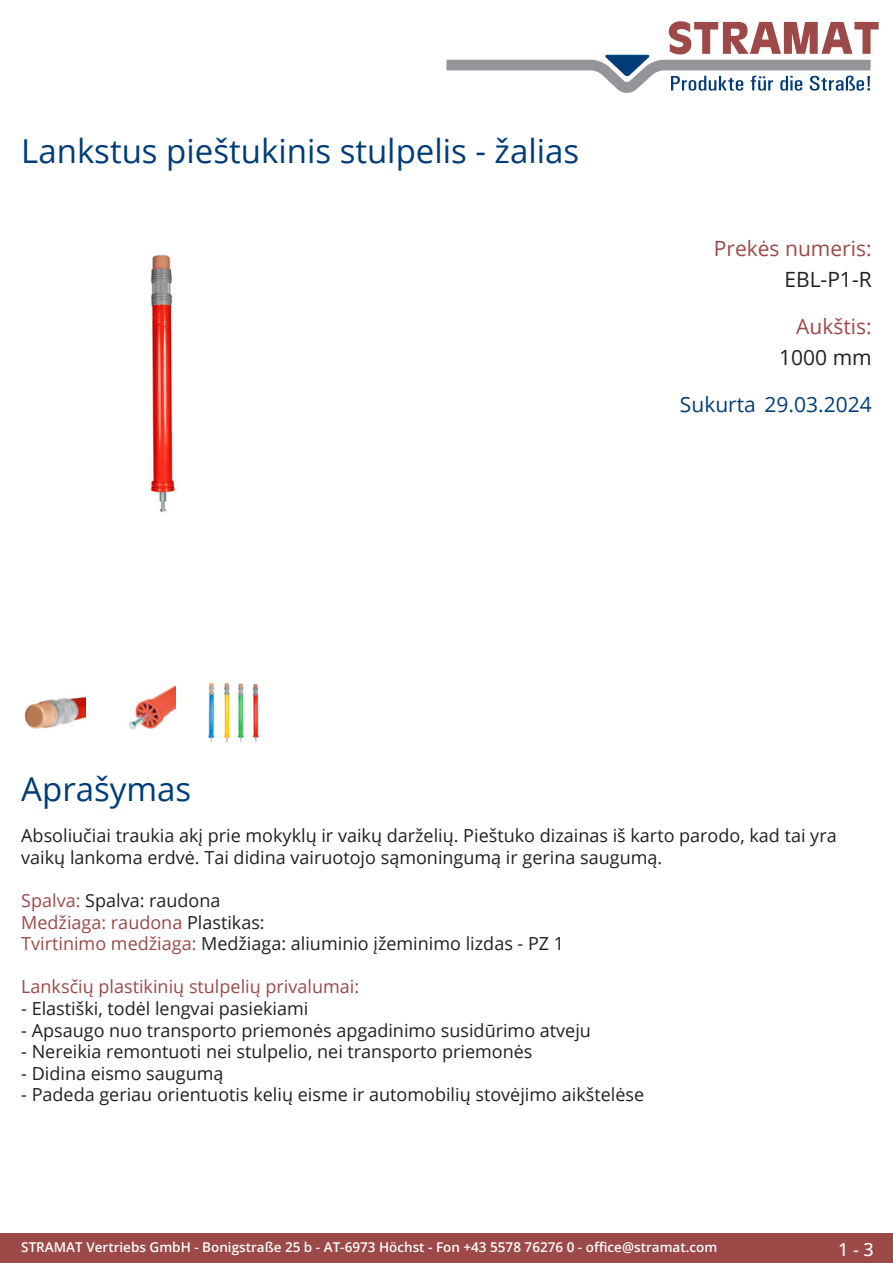
<style>
.page{position:relative;width:893px;height:1263px;background:#fff}
.page>*{position:absolute;margin:0;border:0;box-sizing:border-box;transform-origin:0 0}
.Produkttitel{font:33px "Open Sans";color:#003d78}
.TechDaten_Überschrif{font:21px "Open Sans";color:#9c4948}
.Erstellungsdatum{font:21px "Open Sans";color:#003d78}
.TechDaten_Inhalt{font:21px "Open Sans";color:#231f20}
.Beschreibung_Text{font:18px/21.6px "Open Sans";color:#231f20}
.Beschreibung_Text-2{font:18px "Open Sans";color:#9c4948}
.t1{font:500 18px "Open Sans";color:#fff}
.t2{font:600 13.5px "Open Sans";color:#fff}
.s1{color:#9c4948}
</style>
<div class="page">
<div style="left:0;top:1233px;width:893px;height:30px;background:#9c4948"></div>
<svg style="left:446px;top:21px;width:433px;height:72px"></svg>
<img style="left:150px;top:254px;width:25px;height:259px">
<img style="left:24px;top:697px;width:61px;height:32px">
<img style="left:128px;top:685px;width:47px;height:45px">
<img style="left:208px;top:683px;width:51px;height:60px">
<p class="Produkttitel" style="left:21px;top:128px;width:559px">Lankstus pieštukinis stulpelis - žalias</p>
<p class="TechDaten_Überschrif" style="left:714px;top:234px;width:159px">Prekės numeris:</p>
<p class="TechDaten_Inhalt" style="left:784px;top:265px;width:89px">EBL-P1-R</p>
<p class="TechDaten_Überschrif" style="left:796px;top:312px;width:77px">Aukštis:</p>
<p class="TechDaten_Inhalt" style="left:779px;top:343px;width:94px">1000 mm</p>
<p class="Erstellungsdatum" style="left:680px;top:390px;width:193px">Sukurta 29.03.2024</p>
<p class="Produkttitel" style="left:21px;top:766px;width:172px">Aprašymas</p>
<p class="Beschreibung_Text" style="left:21px;top:824px;width:817px">Absoliučiai traukia akį prie mokyklų ir vaikų darželių. Pieštuko dizainas iš karto parodo, kad tai yra vaikų lankoma erdvė. Tai didina vairuotojo sąmoningumą ir gerina saugumą.</p>
<p class="Beschreibung_Text" style="left:21px;top:889px;width:544px"><span class="s1">Spalva:</span> Spalva: raudona<br><span class="s1">Medžiaga: raudona</span> Plastikas:<br><span class="s1">Tvirtinimo medžiaga:</span> Medžiaga: aliuminio įžeminimo lizdas - PZ 1</p>
<p class="Beschreibung_Text-2" style="left:21px;top:974px;width:339px">Lanksčių plastikinių stulpelių privalumai:</p>
<p class="Beschreibung_Text" style="left:21px;top:997px;width:289px">- Elastiški, todėl lengvai pasiekiami</p>
<p class="Beschreibung_Text" style="left:21px;top:1019px;width:571px">- Apsaugo nuo transporto priemonės apgadinimo susidūrimo atveju</p>
<p class="Beschreibung_Text" style="left:21px;top:1040px;width:513px">- Nereikia remontuoti nei stulpelio, nei transporto priemonės</p>
<p class="Beschreibung_Text" style="left:21px;top:1062px;width:204px">- Didina eismo saugumą</p>
<p class="Beschreibung_Text" style="left:21px;top:1083px;width:624px">- Padeda geriau orientuotis kelių eisme ir automobilių stovėjimo aikštelėse</p>
<p class="t2" style="left:21px;top:1238px;width:698px">STRAMAT Vertriebs GmbH - Bonigstraße 25 b - AT-6973 Höchst - Fon +43 5578 76276 0 - office@stramat.com</p>
<p class="t1" style="left:838px;top:1237px;width:37px">1 - 3</p>
</div>
